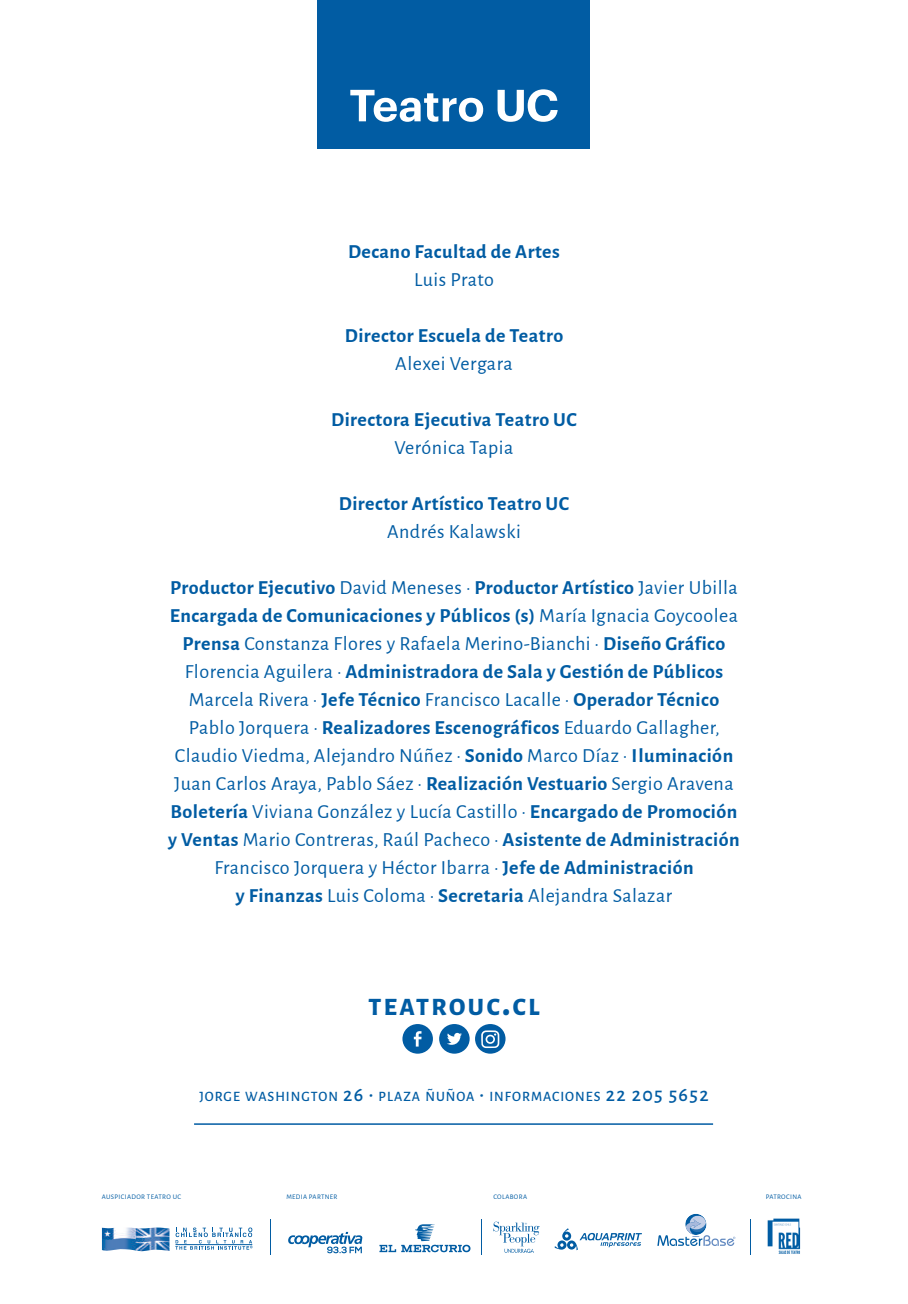
<style>
.page{position:relative;width:908px;height:1304px;background:#fff}
.page>*{position:absolute;margin:0;border:0;box-sizing:border-box;transform-origin:0 0}
.t1{font:800 25.2px "Alegreya Sans SC";letter-spacing:.1em;color:#015ca3}
.t2{font:20px/28px "Alegreya Sans";letter-spacing:.025em;color:#015ca3;text-align:center}
.t3{font:700 20px "Alegreya Sans";letter-spacing:.025em;color:#015ca3}
.t4{font:500 14px "Alegreya Sans SC";letter-spacing:.07em;color:#015ca3}
.t5{font:7px "Alegreya Sans SC";letter-spacing:.05em;color:#015ca3}
.s1{font-weight:700}
.s2{font-size:36px}
.s3{font-size:20px}
</style>
<div class="page">
<hr style="left:194px;top:1123px;width:518px;height:2px;background:#015ca3">
<svg style="left:402px;top:1024px;width:30px;height:30px"></svg>
<svg style="left:439px;top:1024px;width:30px;height:30px"></svg>
<svg style="left:475px;top:1024px;width:30px;height:30px"></svg>
<div style="left:318px;top:0;width:272px;height:148px;background:#015ca3"></div>
<svg style="left:350px;top:90px;width:133px;height:32px"></svg>
<svg style="left:497px;top:89px;width:60px;height:33px"></svg>
<svg style="left:554px;top:1228px;width:87px;height:22px"></svg>
<hr style="left:481px;top:1219px;width:1px;height:35px;background:#015ca3">
<hr style="left:270px;top:1219px;width:1px;height:35px;background:#015ca3">
<hr style="left:749px;top:1219px;width:1px;height:35px;background:#015ca3">
<svg style="left:493px;top:1222px;width:46px;height:31px"></svg>
<svg style="left:379px;top:1224px;width:91px;height:28px"></svg>
<svg style="left:685px;top:1214px;width:21px;height:21px"></svg>
<svg style="left:657px;top:1216px;width:78px;height:30px"></svg>
<svg style="left:288px;top:1232px;width:74px;height:21px"></svg>
<img style="left:767px;top:1218px;width:34px;height:36px">
<svg style="left:175px;top:1227px;width:77px;height:23px"></svg>
<hr style="left:175px;top:1244px;width:77px;height:1px;background:#015ca3">
<img style="left:102px;top:1227px;width:67px;height:24px">
<p class="t3" style="left:348px;top:237px;width:213px">Decano Facultad de Artes</p>
<p class="t2" style="left:414px;top:265px;width:81px">Luis Prato</p>
<p class="t3" style="left:344px;top:321px;width:220px">Director Escuela de Teatro</p>
<p class="t2" style="left:395px;top:349px;width:119px">Alexei Vergara</p>
<p class="t3" style="left:331px;top:405px;width:247px">Directora Ejecutiva Teatro UC</p>
<p class="t2" style="left:394px;top:433px;width:120px">Verónica Tapia</p>
<p class="t3" style="left:338px;top:489px;width:232px">Director Artístico Teatro UC</p>
<p class="t2" style="left:387px;top:517px;width:135px">Andrés Kalawski</p>
<p class="t2" style="left:168px;top:573px;width:572px"><span class="s1">Productor Ejecutivo</span> David Meneses · <span class="s1">Productor Artístico</span> Javier Ubilla <span class="s1">Encargada de Comunicaciones y Públicos (s)</span> María Ignacia Goycoolea <span class="s1">Prensa</span> Constanza Flores y Rafaela Merino-Bianchi · <span class="s1">Diseño Gráfico </span>Florencia Aguilera · <span class="s1">Administradora de Sala y Gestión de Públicos </span>Marcela Rivera · <span class="s1">Jefe Técnico</span> Francisco Lacalle · <span class="s1">Operador Técnico </span>Pablo Jorquera · <span class="s1">Realizadores Escenográficos</span> Eduardo Gallagher, Claudio Viedma, Alejandro Núñez · <span class="s1">Sonido</span> Marco Díaz · <span class="s1">Iluminación </span>Juan Carlos Araya, Pablo Sáez · <span class="s1">Realización Vestuario</span> Sergio Aravena <span class="s1">Boletería</span> Viviana González y Lucía Castillo · <span class="s1">Encargado de Promoción y Ventas</span> Mario Contreras, Raúl Pacheco · <span class="s1">Asistente de Administración </span>Francisco Jorquera y Héctor Ibarra · <span class="s1">Jefe de Administración<br>y Finanzas</span> Luis Coloma · <span class="s1">Secretaria</span> Alejandra Salazar</p>
<p class="t1" style="left:368px;top:988px;width:173px">TEATROUC<span class="s2">.</span>CL</p>
<p class="t4" style="left:199px;top:1087px;width:510px">JORGE WASHINGTON <span class="s3">26 •</span> PLAZA ÑUÑOA <span class="s3">•</span> INFORMACIONES <span class="s3">22 205 5652</span></p>
<p class="t5" style="left:102px;top:1192px;width:81px">AUSPICIADOR TEATRO UC</p>
<p class="t5" style="left:286px;top:1192px;width:53px">MEDIA PARTN ER</p>
<p class="t5" style="left:493px;top:1192px;width:35px">COLABORA</p>
<p class="t5" style="left:765px;top:1192px;width:32px">PATROCINA</p>
</div>
